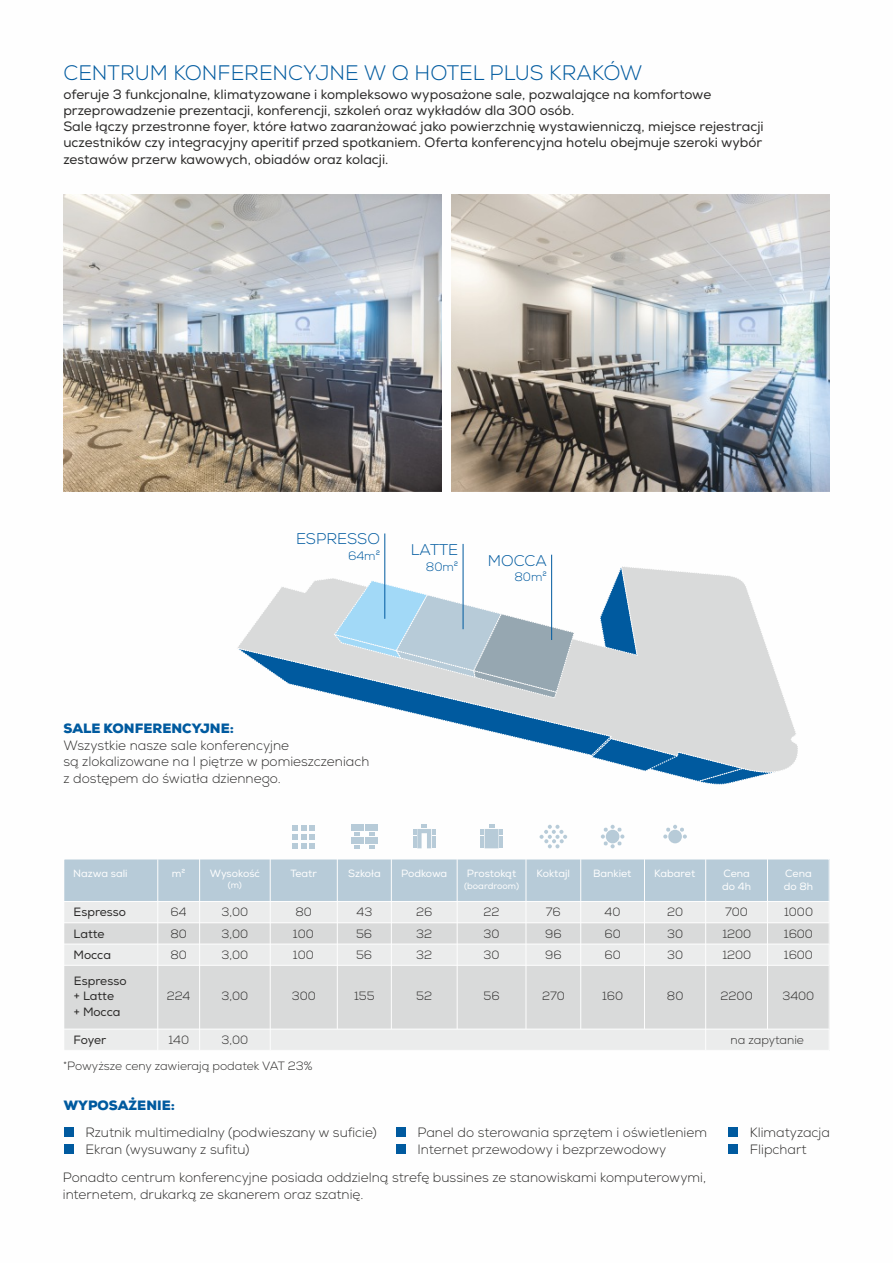
<style>
.page{position:relative;width:893px;height:1263px;background:#fff}
.page>*{position:absolute;margin:0;border:0;box-sizing:border-box;transform-origin:0 0}
.t1{font:300 21px "Nexa";color:#005a9f}
.t2{font:300 15.45px "Nexa";color:#005a9f}
.t3{font:13.5px/16.2px "Nexa";color:#2b2a29}
.t4{font:300 13.5px/16.6px "Nexa";color:#2b2a29}
.t5{font:900 13.5px "Nexa";color:#005a9f}
.t6{font:300 12.15px "Nexa";color:#005a9f}
.t7{font:300 12px "Nexa";color:#2b2a29}
.t8{font:12px/15.6px "Nexa";color:#2b2a29}
.t9{font:10.5px/12.6px "Nexa";color:#fefefe}
.t10{font:9px "Nexa";color:#fefefe}
</style>
<div class="page">
<div style="left:64px;top:859px;width:765px;height:42px;background:#b7cbd8"></div>
<div style="left:64px;top:923px;width:765px;height:21px;background:#d9dada"></div>
<div style="left:64px;top:944px;width:765px;height:21px;background:#ebecec"></div>
<div style="left:64px;top:1029px;width:765px;height:21px;background:#ebecec"></div>
<div style="left:64px;top:901px;width:765px;height:22px;background:#ebecec"></div>
<div style="left:64px;top:965px;width:765px;height:64px;background:#d9dada"></div>
<div style="left:63px;top:859px;width:767px;height:192px;border:1px solid #fefefe"></div>
<hr style="left:64px;top:901px;width:765px;height:1px;background:#fefefe">
<hr style="left:64px;top:1029px;width:765px;height:1px;background:#fefefe">
<hr style="left:64px;top:965px;width:765px;height:1px;background:#fefefe">
<hr style="left:64px;top:944px;width:765px;height:1px;background:#fefefe">
<hr style="left:64px;top:922px;width:765px;height:1px;background:#fefefe">
<hr style="left:157px;top:859px;width:1px;height:192px;background:#fefefe">
<hr style="left:199px;top:859px;width:1px;height:191px;background:#fefefe">
<hr style="left:270px;top:859px;width:1px;height:191px;background:#fefefe">
<hr style="left:337px;top:859px;width:1px;height:170px;background:#fefefe">
<hr style="left:391px;top:859px;width:1px;height:170px;background:#fefefe">
<hr style="left:457px;top:859px;width:1px;height:170px;background:#fefefe">
<hr style="left:526px;top:859px;width:1px;height:170px;background:#fefefe">
<hr style="left:580px;top:859px;width:1px;height:170px;background:#fefefe">
<hr style="left:644px;top:859px;width:1px;height:170px;background:#fefefe">
<hr style="left:705px;top:859px;width:1px;height:191px;background:#fefefe">
<hr style="left:767px;top:859px;width:1px;height:170px;background:#fefefe">
<div style="left:351px;top:825px;width:12px;height:6px;background:#b7cbd8"></div>
<div style="left:351px;top:838px;width:12px;height:6px;background:#b7cbd8"></div>
<div style="left:365px;top:825px;width:13px;height:6px;background:#b7cbd8"></div>
<div style="left:365px;top:838px;width:13px;height:6px;background:#b7cbd8"></div>
<svg style="left:354px;top:832px;width:6px;height:3px"></svg>
<svg style="left:354px;top:845px;width:6px;height:3px"></svg>
<svg style="left:369px;top:832px;width:5px;height:3px"></svg>
<svg style="left:369px;top:845px;width:5px;height:3px"></svg>
<svg style="left:293px;top:825px;width:22px;height:23px"></svg>
<svg style="left:413px;top:825px;width:22px;height:23px"></svg>
<svg style="left:480px;top:825px;width:23px;height:23px"></svg>
<svg style="left:540px;top:825px;width:27px;height:23px"></svg>
<svg style="left:601px;top:825px;width:23px;height:23px"></svg>
<div style="left:606px;top:830px;width:13px;height:13px;background:#b7cbd8;border-radius:50%"></div>
<svg style="left:663px;top:825px;width:24px;height:13px"></svg>
<div style="left:668px;top:830px;width:14px;height:13px;background:#b7cbd8;border-radius:50%"></div>
<div style="left:64px;top:1127px;width:9px;height:10px;background:#005a9f"></div>
<div style="left:396px;top:1127px;width:9px;height:10px;background:#005a9f"></div>
<div style="left:728px;top:1127px;width:10px;height:10px;background:#005a9f"></div>
<div style="left:64px;top:1144px;width:9px;height:9px;background:#005a9f"></div>
<div style="left:396px;top:1144px;width:9px;height:9px;background:#005a9f"></div>
<div style="left:728px;top:1144px;width:10px;height:9px;background:#005a9f"></div>
<svg style="left:781px;top:691px;width:17px;height:79px"></svg>
<svg style="left:237px;top:564px;width:544px;height:221px"></svg>
<hr style="left:385px;top:533px;width:1px;height:86px;background:#005a9f">
<hr style="left:463px;top:544px;width:1px;height:85px;background:#005a9f">
<hr style="left:551px;top:555px;width:1px;height:85px;background:#005a9f">
<img style="left:64px;top:194px;width:377px;height:298px">
<img style="left:452px;top:194px;width:377px;height:298px">
<h1 class="t1" style="left:63px;top:64px;width:581px">CENTRUM KONFERENCYJNE W Q HOTEL PLUS KRAKÓW</h1>
<p class="t3" style="left:63px;top:87px;width:702px">oferuje 3 funkcjonalne, klimatyzowane i kompleksowo wyposażone sale, pozwalające na komfortowe przeprowadzenie prezentacji, konferencji, szkoleń oraz wykładów dla 300 osób.<br>Sale łączy przestronne foyer, które łatwo zaaranżować jako powierzchnię wystawienniczą, miejsce rejestracji uczestników czy integracyjny aperitif przed spotkaniem. Oferta konferencyjna hotelu obejmuje szeroki wybór zestawów przerw kawowych, obiadów oraz kolacji.</p>
<p class="t2" style="left:296px;top:533px;width:85px">ESPRESSO</p>
<p class="t6" style="left:348px;top:551px;width:34px">64m²</p>
<p class="t2" style="left:411px;top:543px;width:49px">LATTE</p>
<p class="t6" style="left:426px;top:561px;width:34px">80m²</p>
<p class="t2" style="left:488px;top:554px;width:61px">MOCCA</p>
<p class="t6" style="left:514px;top:572px;width:34px">80m²</p>
<p class="t5" style="left:63px;top:723px;width:172px">SALE KONFERENCYJNE:</p>
<p class="t4" style="left:63px;top:738px;width:307px">Wszystkie nasze sale konferencyjne<br>są zlokalizowane na I piętrze w pomieszczeniach z dostępem do światła dziennego.</p>
<p class="t9" style="left:73px;top:868px;width:56px">Nazwa sali</p>
<p class="t9" style="left:172px;top:868px;width:15px">m²</p>
<p class="t9" style="left:210px;top:868px;width:52px">Wysokość</p>
<p class="t10" style="left:228px;top:882px;width:15px">(m)</p>
<p class="t9" style="left:290px;top:868px;width:28px">Teatr</p>
<p class="t9" style="left:348px;top:868px;width:34px">Szkoła</p>
<p class="t9" style="left:401px;top:868px;width:48px">Podkowa</p>
<p class="t9" style="left:467px;top:868px;width:51px">Prostokąt</p>
<p class="t10" style="left:464px;top:882px;width:56px">(boardroom)</p>
<p class="t9" style="left:536px;top:868px;width:35px">Koktajl</p>
<p class="t9" style="left:593px;top:868px;width:40px">Bankiet</p>
<p class="t9" style="left:654px;top:868px;width:42px">Kabaret</p>
<p class="t9" style="left:722px;top:868px;width:30px">Cena do 4h</p>
<p class="t9" style="left:784px;top:868px;width:31px">Cena do 8h</p>
<p class="t8" style="left:74px;top:905px;width:54px">Espresso</p>
<p class="t7" style="left:170px;top:907px;width:18px">64</p>
<p class="t7" style="left:222px;top:907px;width:28px">3,00</p>
<p class="t7" style="left:295px;top:907px;width:18px">80</p>
<p class="t7" style="left:357px;top:907px;width:17px">43</p>
<p class="t7" style="left:416px;top:907px;width:18px">26</p>
<p class="t7" style="left:483px;top:907px;width:18px">22</p>
<p class="t7" style="left:546px;top:907px;width:16px">76</p>
<p class="t7" style="left:605px;top:907px;width:17px">40</p>
<p class="t7" style="left:667px;top:907px;width:18px">20</p>
<p class="t7" style="left:725px;top:907px;width:24px">700</p>
<p class="t7" style="left:784px;top:907px;width:30px">1000</p>
<p class="t7" style="left:170px;top:928px;width:18px">80</p>
<p class="t7" style="left:222px;top:928px;width:28px">3,00</p>
<p class="t7" style="left:293px;top:928px;width:22px">100</p>
<p class="t7" style="left:356px;top:928px;width:18px">56</p>
<p class="t7" style="left:416px;top:928px;width:17px">32</p>
<p class="t7" style="left:484px;top:928px;width:18px">30</p>
<p class="t7" style="left:545px;top:928px;width:18px">96</p>
<p class="t7" style="left:604px;top:928px;width:18px">60</p>
<p class="t7" style="left:667px;top:928px;width:18px">30</p>
<p class="t7" style="left:722px;top:928px;width:30px">1200</p>
<p class="t7" style="left:784px;top:928px;width:31px">1600</p>
<p class="t7" style="left:170px;top:950px;width:18px">80</p>
<p class="t7" style="left:222px;top:950px;width:28px">3,00</p>
<p class="t7" style="left:293px;top:950px;width:22px">100</p>
<p class="t7" style="left:356px;top:950px;width:18px">56</p>
<p class="t7" style="left:416px;top:950px;width:17px">32</p>
<p class="t7" style="left:484px;top:950px;width:18px">30</p>
<p class="t7" style="left:545px;top:950px;width:18px">96</p>
<p class="t7" style="left:604px;top:950px;width:18px">60</p>
<p class="t7" style="left:667px;top:950px;width:18px">30</p>
<p class="t7" style="left:722px;top:950px;width:30px">1200</p>
<p class="t7" style="left:784px;top:950px;width:31px">1600</p>
<p class="t7" style="left:167px;top:991px;width:25px">224</p>
<p class="t7" style="left:222px;top:991px;width:28px">3,00</p>
<p class="t7" style="left:292px;top:991px;width:26px">300</p>
<p class="t7" style="left:354px;top:991px;width:22px">155</p>
<p class="t7" style="left:416px;top:991px;width:17px">52</p>
<p class="t7" style="left:483px;top:991px;width:18px">56</p>
<p class="t7" style="left:542px;top:991px;width:24px">270</p>
<p class="t7" style="left:602px;top:991px;width:23px">160</p>
<p class="t7" style="left:667px;top:991px;width:18px">80</p>
<p class="t7" style="left:720px;top:991px;width:34px">2200</p>
<p class="t7" style="left:730px;top:1035px;width:75px">na zapytanie</p>
<p class="t8" style="left:74px;top:924px;width:39px;line-height:21.3px">Latte<br>Mocca</p>
<p class="t8" style="left:74px;top:974px;width:54px">Espresso + Latte<br>+ Mocca</p>
<p class="t8" style="left:74px;top:1033px;width:34px">Foyer</p>
<p class="t7" style="left:63px;top:1060px;width:251px">*Powyższe ceny zawierają podatek VAT 23%</p>
<p class="t7" style="left:782px;top:991px;width:33px">3400</p>
<p class="t7" style="left:168px;top:1035px;width:22px">140</p>
<p class="t7" style="left:222px;top:1035px;width:28px">3,00</p>
<p class="t5" style="left:64px;top:1099px;width:113px">WYPOSAŻENIE:</p>
<p class="t4" style="left:85px;top:1125px;width:293px">Rzutnik multimedialny (podwieszany w suficie)</p>
<p class="t4" style="left:418px;top:1125px;width:291px">Panel do sterowania sprzętem i oświetleniem</p>
<p class="t4" style="left:750px;top:1125px;width:82px">Klimatyzacja</p>
<p class="t4" style="left:85px;top:1142px;width:166px">Ekran (wysuwany z sufitu)</p>
<p class="t4" style="left:418px;top:1142px;width:250px">Internet przewodowy i bezprzewodowy</p>
<p class="t4" style="left:750px;top:1142px;width:58px">Flipchart</p>
<p class="t4" style="left:63px;top:1170px;width:645px">Ponadto centrum konferencyjne posiada oddzielną strefę bussines ze stanowiskami komputerowymi, internetem, drukarką ze skanerem oraz szatnię.</p>
</div>
